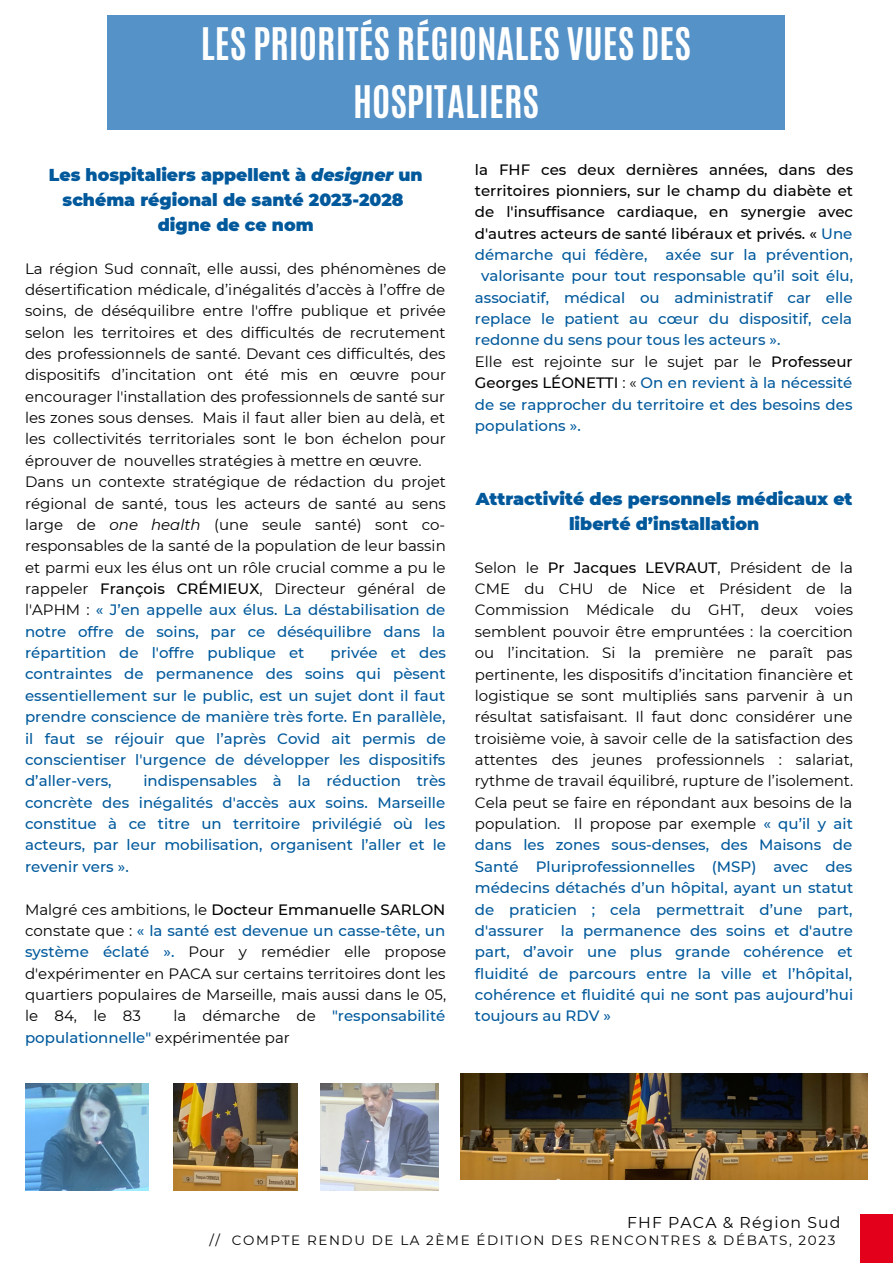
<style>
.page{position:relative;width:893px;height:1264px;background:#fff}
.page>*{position:absolute;margin:0;border:0;box-sizing:border-box;transform-origin:0 0}
.t1{font:700 37.5px/57.3px "Antonio";color:#fff;text-align:center}
.t2{font:900 17.25px/24.8px "Montserrat";color:#01599c;text-align:center}
.t3{font:15.75px "Montserrat";letter-spacing:.07em;color:#000}
.t4{font:15px/21.3px "Montserrat";color:#000;text-align:justify}
.t5{font:500 15px/21.3px "Montserrat";color:#01599c;text-align:justify}
.t6{font:500 15px "Montserrat";color:#000}
.t7{font:13.5px "Montserrat";letter-spacing:.12em;color:#000}
.s1{font-style:italic}
.s2{font-weight:500}
.s3{font-weight:500;color:#01599c}
.s4{font-weight:400;color:#000}
.s5{color:#01599c}
.s6{color:#000}
</style>
<div class="page">
<div style="left:107px;top:15px;width:677px;height:115px;background:#5592c8"></div>
<div style="left:860px;top:1214px;width:32px;height:48px;background:#e2001a"></div>
<img style="left:460px;top:1073px;width:407px;height:106px">
<img style="left:25px;top:1083px;width:124px;height:106px">
<img style="left:173px;top:1083px;width:124px;height:106px">
<img style="left:320px;top:1083px;width:118px;height:106px">
<h1 class="t1" style="left:201px;top:16px;width:491px">LES PRIORITÉS RÉGIONALES VUES DES<br>HOSPITALIERS</h1>
<p class="t2" style="left:49px;top:163px;width:375px">Les hospitaliers appellent à <span class="s1">designer</span> un schéma régional de santé 2023-2028 digne de ce nom</p>
<p class="t4" style="left:25px;top:257px;width:422px;text-align:left">La région Sud connaît, elle aussi, des phénomènes de désertification médicale, d’inégalités d’accès à l’offre de soins, de déséquilibre entre l'offre publique et privée selon les territoires et des difficultés de recrutement des professionnels de santé. Devant ces difficultés, des dispositifs d’incitation ont été mis en œuvre pour encourager l'installation des professionnels de santé sur les zones sous denses. Mais il faut aller bien au delà, et les collectivités territoriales sont le bon échelon pour éprouver de nouvelles stratégies à mettre en œuvre.<br>Dans un contexte stratégique de rédaction du projet régional de santé, tous les acteurs de santé au sens large de <span class="s1">one health</span> (une seule santé) sont co&shy;responsables de la santé de la population de leur bassin et parmi eux les élus ont un rôle crucial comme a pu le rappeler <span class="s2">François CRÉMIEUX</span>, Directeur général de l'APHM : <span class="s3">« J’en appelle aux élus. La déstabilisation de notre offre de soins, par ce déséquilibre dans la répartition de l'offre publique et</span></p>
<p class="t5" style="left:25px;top:642px;width:422px;text-indent:305px">privée et des contraintes de permanence des soins qui pèsent essentiellement sur le public, est un sujet dont il faut prendre conscience de manière très forte. En parallèle, il faut se réjouir que l’après Covid ait permis de conscientiser l'urgence de développer les dispositifs d’aller-vers,</p>
<p class="t5" style="left:25px;top:770px;width:422px;text-indent:118px">indispensables à la réduction très concrète des inégalités d'accès aux soins. Marseille constitue à ce titre un territoire privilégié où les acteurs, par leur mobilisation, organisent l’aller et le revenir vers ».</p>
<p class="t4" style="left:25px;top:898px;width:422px">Malgré ces ambitions, le <span class="s2">Docteur Emmanuelle SARLON </span>constate que : <span class="s3">« la santé est devenue un casse-tête, un système éclaté ».</span> Pour y remédier elle propose d'expérimenter en PACA sur certains territoires dont les quartiers populaires de Marseille, mais aussi dans le 05, le 84, le 83</p>
<p class="t5" style="left:25px;top:1005px;width:422px;text-indent:148px"><span class="s4">la démarche de</span> "responsabilité populationnelle" <span class="s4">expérimentée par</span></p>
<p class="t6" style="left:475px;top:160px;width:380px">la FHF ces deux dernières années, dans des</p>
<p class="t6" style="left:475px;top:181px;width:379px">territoires pionniers, sur le champ du diabète et</p>
<p class="t6" style="left:475px;top:203px;width:379px">de l'insuffisance cardiaque, en synergie avec</p>
<p class="t6" style="left:475px;top:224px;width:379px">d'autres acteurs de santé libéraux et privés. « <span class="s5">Une</span></p>
<p class="t5" style="left:475px;top:244px;width:379px">démarche qui fédère, axée sur la prévention,</p>
<p class="t5" style="left:481px;top:265px;width:373px">valorisante pour tout responsable qu’il soit élu,</p>
<p class="t5" style="left:475px;top:287px;width:379px">associatif, médical ou administratif car elle</p>
<p class="t5" style="left:475px;top:308px;width:379px">replace le patient au cœur du dispositif, cela</p>
<p class="t5" style="left:475px;top:329px;width:307px">redonne du sens pour tous les acteurs ».</p>
<p class="t4" style="left:475px;top:351px;width:379px">Elle est rejointe sur le sujet par le <span class="s2">Professeur</span></p>
<p class="t5" style="left:475px;top:372px;width:379px"><span class="s6">Georges LÉONETTI</span> <span class="s4">: «</span> On en revient à la nécessité</p>
<p class="t5" style="left:475px;top:393px;width:379px">de se rapprocher du territoire et des besoins des</p>
<p class="t5" style="left:475px;top:415px;width:107px">populations ».</p>
<p class="t2" style="left:475px;top:486px;width:378px">Attractivité des personnels médicaux et liberté d’installation</p>
<p class="t4" style="left:475px;top:556px;width:380px">Selon le <span class="s2">Pr Jacques LEVRAUT</span>, Président de la CME du CHU de Nice et Président de la Commission Médicale du GHT, deux voies semblent pouvoir être empruntées : la coercition ou l’incitation. Si la première ne paraît pas pertinente, les dispositifs d’incitation financière et logistique se sont multipliés sans parvenir à un résultat satisfaisant. Il faut donc considérer une troisième voie, à savoir celle de la satisfaction des attentes des jeunes professionnels : salariat, rythme de travail équilibré, rupture de l’isolement.<br>Cela peut se faire en répondant aux besoins de la population. Il propose par exemple <span class="s3">« qu’il y ait dans les zones sous-denses, des Maisons de Santé Pluriprofessionnelles (MSP) avec des médecins détachés d’un hôpital, ayant un statut de praticien ; cela permettrait d’une part, d'assurer la permanence des soins et d'autre part, d’avoir une plus grande cohérence et fluidité de parcours entre la ville et l’hôpital, cohérence et fluidité qui ne sont pas aujourd’hui toujours au RDV »</span></p>
<p class="t3" style="left:627px;top:1213px;width:215px">FHF PACA &amp; Région Sud</p>
<p class="t7" style="left:209px;top:1232px;width:627px">// COMPTE RENDU DE LA 2ÈME ÉDITION DES RENCONTRES &amp; DÉBATS, 2023</p>
</div>
